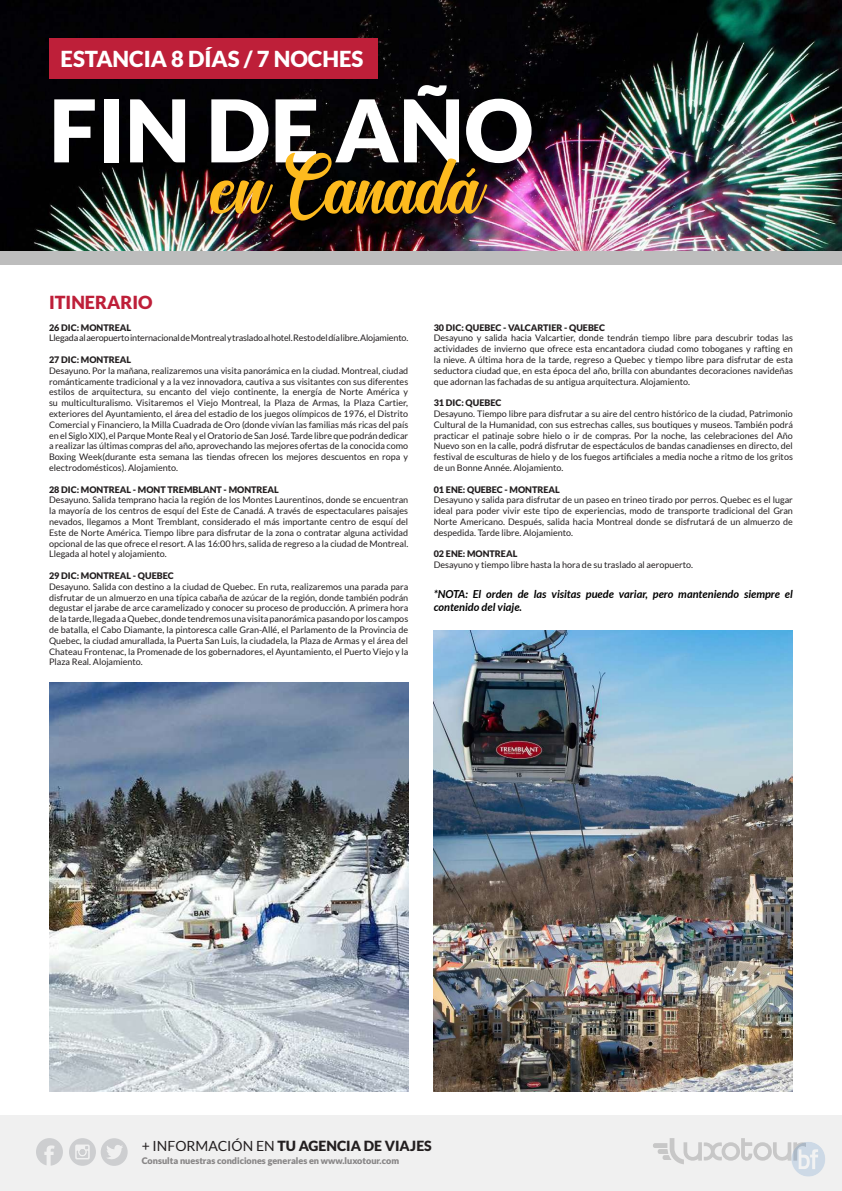
<style>
.page{position:relative;width:842px;height:1191px;background:#fff}
.page>*{position:absolute;margin:0;border:0;box-sizing:border-box;transform-origin:0 0}
.t1{font:900 86.5px "Lato";color:#fff}
.t2{font:69.2px "Lolyta Script";color:#fdba1e}
.t3{font:900 22px "Lato";color:#fff}
.t4{font:900 18px "Lato";color:#be1f39}
.t5{font:900 14px "Lato";color:#231f20}
.t6{font:italic 700 11px/13.2px "Lato";color:#000}
.t7{font:9px/10.8px "Lato";color:#231f20;text-align:justify}
.t8{font:900 9px "Lato";color:#231f20}
.t9{font:9px "Lato";letter-spacing:-.02em;color:#231f20}
.s1{font-weight:400}
</style>
<div class="page">
<img style="left:0;top:0;width:842px;height:252px">
<div style="left:0;top:252px;width:842px;height:13px;background:#bdbdbd"></div>
<img style="left:49px;top:683px;width:359px;height:408px">
<img style="left:434px;top:631px;width:359px;height:460px">
<div style="left:0;top:1114px;width:842px;height:77px;background:#f0f0f0"></div>
<svg style="left:653px;top:1138px;width:124px;height:26px"></svg>
<svg style="left:36px;top:1138px;width:27px;height:27px"></svg>
<svg style="left:69px;top:1138px;width:59px;height:27px"></svg>
<div style="left:49px;top:38px;width:328px;height:41px;background:#be1f39"></div>
<svg style="left:464px;top:167px;width:14px;height:11px"></svg>
<img style="left:777px;top:1142px;width:48px;height:35px">
<h3 class="t3" style="left:61px;top:46px;width:304px">ESTANCIA 8 DÍAS / 7 NOCHES</h3>
<h1 class="t1" style="left:49px;top:80px;width:486px">FIN DE AÑO</h1>
<h2 class="t2" style="left:210px;top:149px;width:270px">en Canada</h2>
<h3 class="t4" style="left:49px;top:292px;width:105px">ITINERARIO</h3>
<p class="t8" style="left:49px;top:322px;width:84px">26 DIC: MONTREAL</p>
<p class="t9" style="left:49px;top:333px;width:361px">Llegada al aeropuerto internacional de Montreal y traslado al hotel. Resto del día libre. Alojamiento.</p>
<p class="t8" style="left:49px;top:354px;width:84px">27 DIC: MONTREAL</p>
<p class="t7" style="left:49px;top:365px;width:361px">Desayuno. Por la mañana, realizaremos una visita panorámica en la ciudad. Montreal, ciudad románticamente tradicional y a la vez innovadora, cautiva a sus visitantes con sus diferentes estilos de arquitectura, su encanto del viejo continente, la energía de Norte América y su multiculturalismo. Visitaremos el Viejo Montreal, la Plaza de Armas, la Plaza Cartier, exteriores del Ayuntamiento, el área del estadio de los juegos olímpicos de 1976, el Distrito Comercial y Financiero, la Milla Cuadrada de Oro (donde vivían las familias más ricas del país en el Siglo XIX), el Parque Monte Real y el Oratorio de San José. Tarde libre que podrán dedicar a realizar las últimas compras del año, aprovechando las mejores ofertas de la conocida como Boxing Week(durante esta semana las tiendas ofrecen los mejores descuentos en ropa y electrodomésticos). Alojamiento.</p>
<p class="t8" style="left:49px;top:484px;width:231px">28 DIC: MONTREAL - MONT TREMBLANT - MONTREAL</p>
<p class="t7" style="left:49px;top:494px;width:361px">Desayuno. Salida temprano hacia la región de los Montes Laurentinos, donde se encuentran la mayoría de los centros de esquí del Este de Canadá. A través de espectaculares paisajes nevados, llegamos a Mont Tremblant, considerado el más importante centro de esquí del Este de Norte América. Tiempo libre para disfrutar de la zona o contratar alguna actividad opcional de las que ofrece el resort. A las 16:00 hrs, salida de regreso a la ciudad de Montreal.<br>Llegada al hotel y alojamiento.</p>
<p class="t8" style="left:49px;top:570px;width:126px">29 DIC: MONTREAL - QUEBEC</p>
<p class="t7" style="left:49px;top:581px;width:361px">Desayuno. Salida con destino a la ciudad de Quebec. En ruta, realizaremos una parada para disfrutar de un almuerzo en una típica cabaña de azúcar de la región, donde también podrán degustar el jarabe de arce caramelizado y conocer su proceso de producción. A primera hora de la tarde, llegada a Quebec, donde tendremos una visita panorámica pasando por los campos de batalla, el Cabo Diamante, la pintoresca calle Gran-Allé, el Parlamento de la Provincia de Quebec, la ciudad amurallada, la Puerta San Luis, la ciudadela, la Plaza de Armas y el área del Chateau Frontenac, la Promenade de los gobernadores, el Ayuntamiento, el Puerto Viejo y la Plaza Real. Alojamiento.</p>
<p class="t8" style="left:434px;top:322px;width:173px">30 DIC: QUEBEC - VALCARTIER - QUEBEC</p>
<p class="t7" style="left:434px;top:332px;width:361px">Desayuno y salida hacia Valcartier, donde tendrán tiempo libre para descubrir todas las actividades de invierno que ofrece esta encantadora ciudad como toboganes y rafting en la nieve. A última hora de la tarde, regreso a Quebec y tiempo libre para disfrutar de esta seductora ciudad que, en esta época del año, brilla con abundantes decoraciones navideñas que adornan las fachadas de su antigua arquitectura. Alojamiento.</p>
<p class="t8" style="left:434px;top:397px;width:69px">31 DIC: QUEBEC</p>
<p class="t7" style="left:434px;top:408px;width:361px">Desayuno. Tiempo libre para disfrutar a su aire del centro histórico de la ciudad, Patrimonio Cultural de la Humanidad, con sus estrechas calles, sus boutiques y museos. También podrá practicar el patinaje sobre hielo o ir de compras. Por la noche, las celebraciones del Año Nuevo son en la calle, podrá disfrutar de espectáculos de bandas canadienses en directo, del festival de esculturas de hielo y de los fuegos artificiales a media noche a ritmo de los gritos de un Bonne Année. Alojamiento.</p>
<p class="t8" style="left:434px;top:484px;width:128px">01 ENE: QUEBEC - MONTREAL</p>
<p class="t7" style="left:434px;top:494px;width:361px">Desayuno y salida para disfrutar de un paseo en trineo tirado por perros. Quebec es el lugar ideal para poder vivir este tipo de experiencias, modo de transporte tradicional del Gran Norte Americano. Después, salida hacia Montreal donde se disfrutará de un almuerzo de despedida. Tarde libre. Alojamiento.</p>
<p class="t8" style="left:434px;top:549px;width:85px">02 ENE: MONTREAL</p>
<p class="t7" style="left:434px;top:559px;width:261px">Desayuno y tiempo libre hasta la hora de su traslado al aeropuerto.</p>
<p class="t6" style="left:434px;top:588px;width:361px">*NOTA: El orden de las visitas puede variar, pero manteniendo siempre el contenido del viaje.</p>
<h3 class="t5" style="left:142px;top:1137px;width:292px"><span class="s1">+ INFORMACIÓN EN</span> TU AGENCIA DE VIAJES</h3>
<p class="t8" style="left:142px;top:1155px;width:259px">Consulta nuestras condiciones generales en www.luxotour.com</p>
</div>
